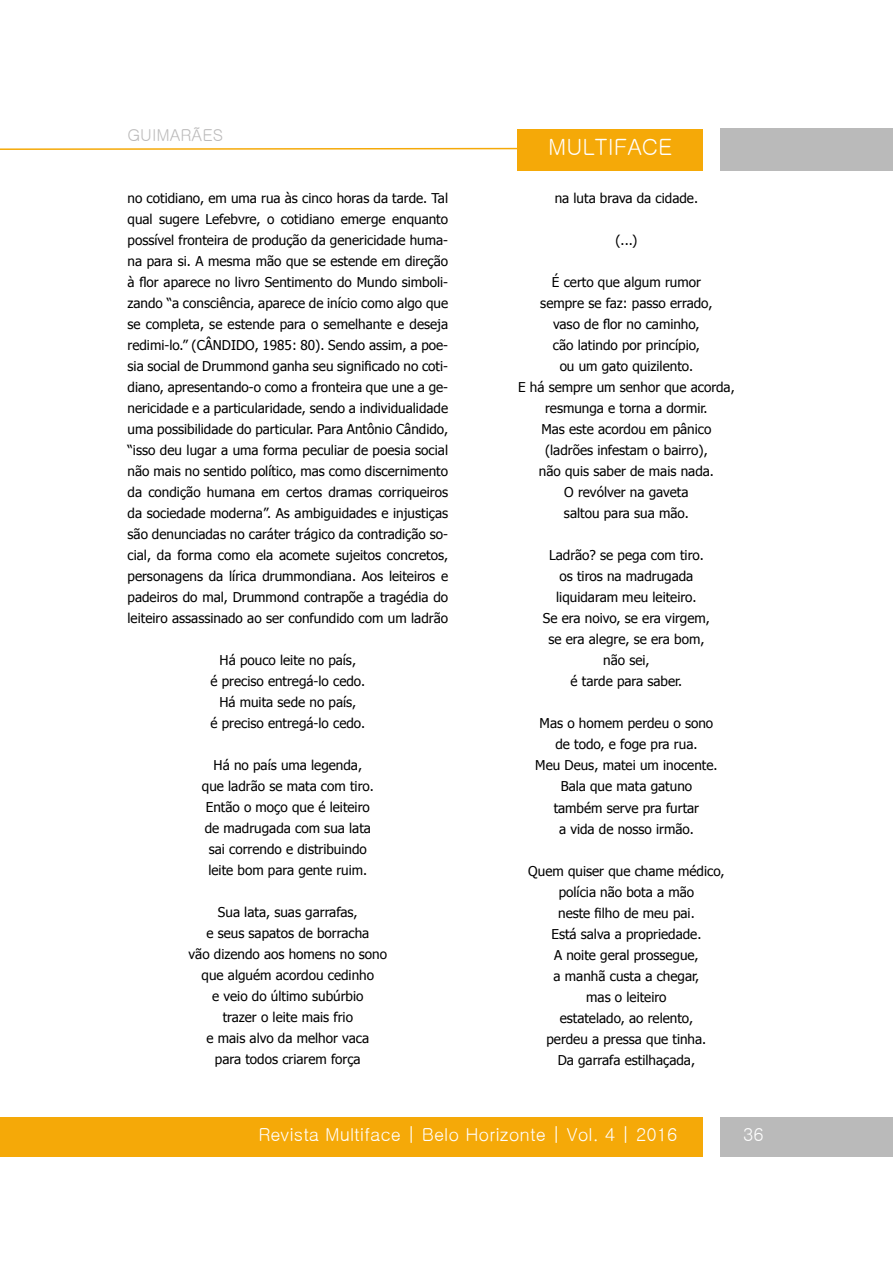
<style>
.page{position:relative;width:893px;height:1263px;background:#fff}
.page>*{position:absolute;margin:0;border:0;box-sizing:border-box;transform-origin:0 0}
.t1{font:22.5px "Gulim";color:#fff}
.t2{font:18px "Gulim";color:#fff}
.t3{font:16.5px "Gulim";color:#bbbaba}
.t4{font:13.5px/21px "Tahoma";color:#000;text-align:center}
</style>
<div class="page">
<svg style="left:0;top:147px;width:517px;height:3px"></svg>
<div style="left:517px;top:129px;width:186px;height:41px;background:#f5a908"></div>
<div style="left:720px;top:129px;width:173px;height:42px;background:#bababa"></div>
<div style="left:0;top:1117px;width:703px;height:40px;background:#f5a908"></div>
<div style="left:720px;top:1117px;width:173px;height:40px;background:#bababa"></div>
<p class="t3" style="left:128px;top:127px;width:97px">GUIMARÃES</p>
<p class="t4" style="left:128px;top:187px;width:322px;text-align:justify">no cotidiano, em uma rua às cinco horas da tarde. Tal qual sugere Lefebvre, o cotidiano emerge enquanto possível fronteira de produção da genericidade huma&shy;na para si. A mesma mão que se estende em direção à flor aparece no livro Sentimento do Mundo simboli&shy;zando “a consciência, aparece de início como algo que se completa, se estende para o semelhante e deseja redimi-lo.” (CÂNDIDO, 1985: 80). Sendo assim, a poe&shy;sia social de Drummond ganha seu significado no coti&shy;diano, apresentando-o como a fronteira que une a ge&shy;nericidade e a particularidade, sendo a individualidade uma possibilidade do particular. Para Antônio Cândido, “isso deu lugar a uma forma peculiar de poesia social não mais no sentido político, mas como discernimento da condição humana em certos dramas corriqueiros da sociedade moderna”. As ambiguidades e injustiças são denunciadas no caráter trágico da contradição so&shy;cial, da forma como ela acomete sujeitos concretos, personagens da lírica drummondiana. Aos leiteiros e padeiros do mal, Drummond contrapõe a tragédia do leiteiro assassinado ao ser confundido com um ladrão</p>
<p class="t4" style="left:210px;top:649px;width:156px">Há pouco leite no país,<br>é preciso entregá-lo cedo.<br>Há muita sede no país,<br>é preciso entregá-lo cedo.</p>
<p class="t4" style="left:202px;top:754px;width:173px">Há no país uma legenda, que ladrão se mata com tiro.<br>Então o moço que é leiteiro de madrugada com sua lata sai correndo e distribuindo leite bom para gente ruim.</p>
<p class="t4" style="left:189px;top:901px;width:200px">Sua lata, suas garrafas,<br>e seus sapatos de borracha<br>vão dizendo aos homens no sono que alguém acordou cedinho<br>e veio do último subúrbio<br>trazer o leite mais frio<br>e mais alvo da melhor vaca<br>para todos criarem força</p>
<h1 class="t1" style="left:548px;top:135px;width:125px">MULTIFACE</h1>
<p class="t4" style="left:555px;top:187px;width:145px">na luta brava da cidade.</p>
<p class="t4" style="left:615px;top:229px;width:23px">(...)</p>
<p class="t4" style="left:518px;top:271px;width:218px">É certo que algum rumor<br>sempre se faz: passo errado,<br>vaso de flor no caminho,<br>cão latindo por princípio,<br>ou um gato quizilento.<br>E há sempre um senhor que acorda, resmunga e torna a dormir.<br>Mas este acordou em pânico (ladrões infestam o bairro),<br>não quis saber de mais nada.<br>O revólver na gaveta<br>saltou para sua mão.</p>
<p class="t4" style="left:543px;top:544px;width:168px">Ladrão? se pega com tiro. os tiros na madrugada liquidaram meu leiteiro.<br>Se era noivo, se era virgem, se era alegre, se era bom, não sei,<br>é tarde para saber.</p>
<p class="t4" style="left:535px;top:712px;width:184px">Mas o homem perdeu o sono de todo, e foge pra rua.<br>Meu Deus, matei um inocente.<br>Bala que mata gatuno também serve pra furtar<br>a vida de nosso irmão.</p>
<p class="t4" style="left:528px;top:859px;width:198px">Quem quiser que chame médico, polícia não bota a mão<br>neste filho de meu pai.<br>Está salva a propriedade.<br>A noite geral prossegue,<br>a manhã custa a chegar,<br>mas o leiteiro<br>estatelado, ao relento,<br>perdeu a pressa que tinha.<br>Da garrafa estilhaçada,</p>
<h2 class="t2" style="left:258px;top:1125px;width:421px">Revista Multiface | Belo Horizonte | Vol. 4 | 2016</h2>
<h2 class="t2" style="left:743px;top:1125px;width:22px">36</h2>
</div>
